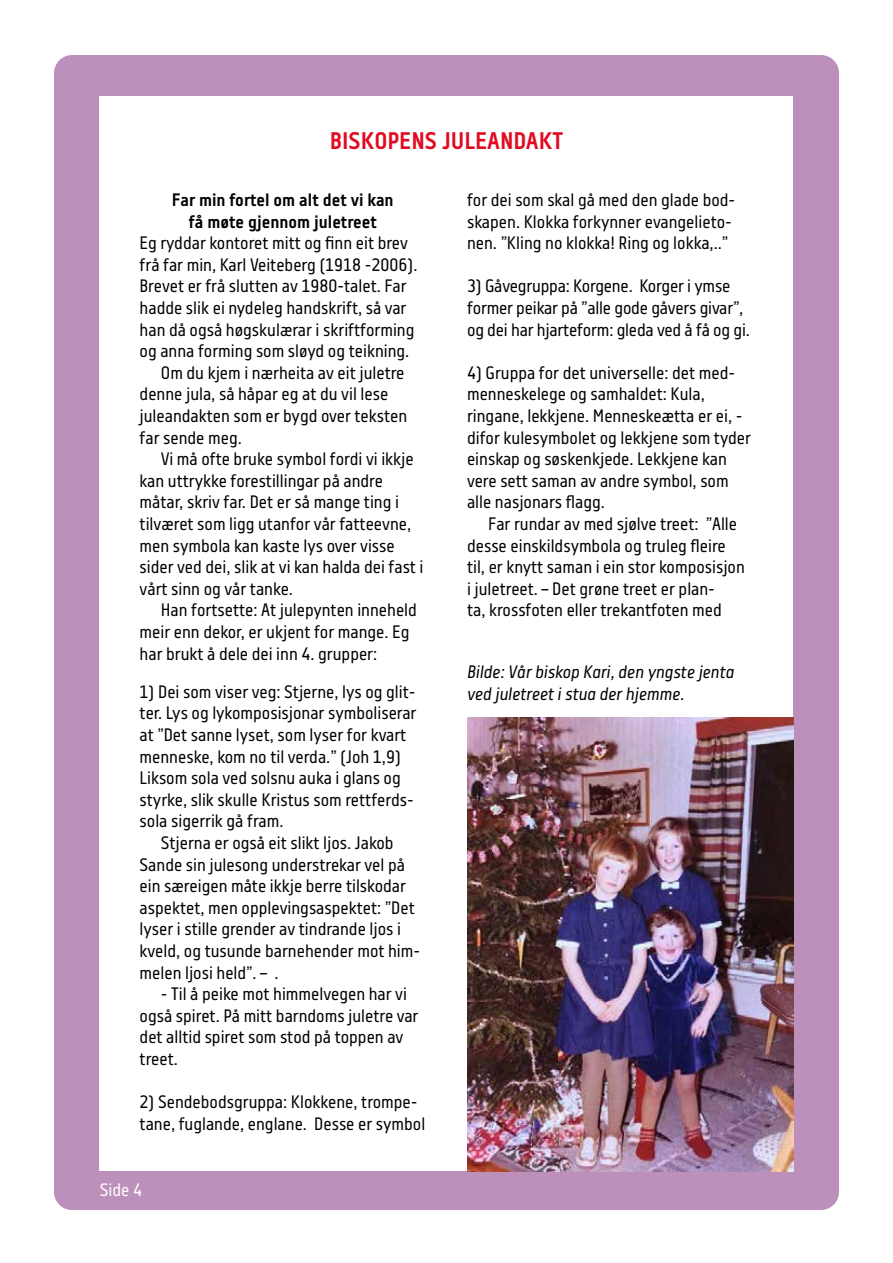
<style>
.page{position:relative;width:893px;height:1263px;background:#fff}
.page>*{position:absolute;margin:0;border:0;box-sizing:border-box;transform-origin:0 0}
.t1{font:700 24px "Centima";color:#e10b21}
.t2{font:18px/21.6px "Centima";color:#000}
.t3{font:italic 18px/21.6px "Centima";color:#000}
.t4{font:700 18px/21.6px "Centima";color:#000;text-align:center}
.t5{font:18px "Centima";color:#fff}
</style>
<div class="page">
<div style="left:54px;top:55px;width:785px;height:1155px;background:#bc90bb;border-radius:18px"></div>
<div style="left:100px;top:97px;width:693px;height:1074px;background:#fff"></div>
<img style="left:467px;top:717px;width:326px;height:454px">
<h1 class="t1" style="left:330px;top:127px;width:235px">BISKOPENS JULEANDAKT</h1>
<p class="t4" style="left:172px;top:189px;width:223px">Far min fortel om alt det vi kan få møte gjennom juletreet</p>
<p class="t2" style="left:140px;top:232px;width:270px">Eg ryddar kontoret mitt og finn eit brev</p>
<p class="t2" style="left:140px;top:254px;width:280px">frå far min, Karl Veiteberg (1918 -2006).</p>
<p class="t2" style="left:140px;top:276px;width:268px">Brevet er frå slutten av 1980-talet. Far</p>
<p class="t2" style="left:140px;top:297px;width:268px">hadde slik ei nydeleg handskrift, så var</p>
<p class="t2" style="left:140px;top:319px;width:276px">han då også høgskulærar i skriftforming</p>
<p class="t2" style="left:140px;top:340px;width:271px">og anna forming som sløyd og teikning.</p>
<p class="t2" style="left:161px;top:362px;width:245px">Om du kjem i nærheita av eit juletre</p>
<p class="t2" style="left:140px;top:384px;width:250px">denne jula, så håpar eg at du vil lese</p>
<p class="t2" style="left:140px;top:405px;width:269px">juleandakten som er bygd over teksten</p>
<p class="t2" style="left:140px;top:427px;width:104px">far sende meg.</p>
<p class="t2" style="left:161px;top:448px;width:254px">Vi må ofte bruke symbol fordi vi ikkje</p>
<p class="t2" style="left:140px;top:470px;width:245px">kan uttrykke forestillingar på andre</p>
<p class="t2" style="left:140px;top:492px;width:261px">måtar, skriv far. Det er så mange ting i</p>
<p class="t2" style="left:140px;top:513px;width:273px">tilværet som ligg utanfor vår fatteevne,</p>
<p class="t2" style="left:140px;top:535px;width:257px">men symbola kan kaste lys over visse</p>
<p class="t2" style="left:140px;top:556px;width:285px">sider ved dei, slik at vi kan halda dei fast i</p>
<p class="t2" style="left:140px;top:578px;width:155px">vårt sinn og vår tanke.</p>
<p class="t2" style="left:161px;top:600px;width:258px">Han fortsette: At julepynten inneheld</p>
<p class="t2" style="left:140px;top:621px;width:271px">meir enn dekor, er ukjent for mange. Eg</p>
<p class="t2" style="left:140px;top:643px;width:239px">har brukt å dele dei inn 4. grupper:</p>
<p class="t2" style="left:140px;top:681px;width:278px">1) Dei som viser veg: Stjerne, lys og glit&shy;ter. Lys og lykomposisjonar symboliserar at ”Det sanne lyset, som lyser for kvart menneske, kom no til verda.” (Joh 1,9)<br>Liksom sola ved solsnu auka i glans og styrke, slik skulle Kristus som rettferds&shy;sola sigerrik gå fram.</p>
<p class="t2" style="left:140px;top:832px;width:282px;text-indent:21px">Stjerna er også eit slikt ljos. Jakob Sande sin julesong understrekar vel på ein særeigen måte ikkje berre tilskodar aspektet, men opplevingsaspektet: ”Det lyser i stille grender av tindrande ljos i kveld, og tusunde barnehender mot him&shy;melen ljosi held”. – .</p>
<p class="t2" style="left:140px;top:983px;width:280px;text-indent:21px">- Til å peike mot himmelvegen har vi også spiret. På mitt barndoms juletre var det alltid spiret som stod på toppen av treet.</p>
<p class="t2" style="left:140px;top:1091px;width:287px">2) Sendebodsgruppa: Klokkene, trompe&shy;tane, fuglande, englane. Desse er symbol</p>
<p class="t5" style="left:100px;top:1179px;width:44px">Side 4</p>
<p class="t2" style="left:467px;top:189px;width:270px">for dei som skal gå med den glade bod&shy;skapen. Klokka forkynner evangelieto&shy;nen. ”Kling no klokka! Ring og lokka,..”</p>
<p class="t2" style="left:467px;top:276px;width:284px">3) Gåvegruppa: Korgene. Korger i ymse former peikar på ”alle gode gåvers givar”, og dei har hjarteform: gleda ved å få og gi.</p>
<p class="t2" style="left:467px;top:362px;width:285px">4) Gruppa for det universelle: det med&shy;menneskelege og samhaldet: Kula, ringane, lekkjene. Menneskeætta er ei, - difor kulesymbolet og lekkjene som tyder einskap og søskenkjede. Lekkjene kan vere sett saman av andre symbol, som alle nasjonars flagg.</p>
<p class="t2" style="left:467px;top:513px;width:279px;text-indent:21px">Far rundar av med sjølve treet: ”Alle desse einskildsymbola og truleg fleire til, er knytt saman i ein stor komposisjon i juletreet. – Det grøne treet er plan-<br>ta, krossfoten eller trekantfoten med</p>
<p class="t3" style="left:467px;top:661px;width:269px">Bilde: Vår biskop Kari, den yngste jenta ved juletreet i stua der hjemme.</p>
</div>
